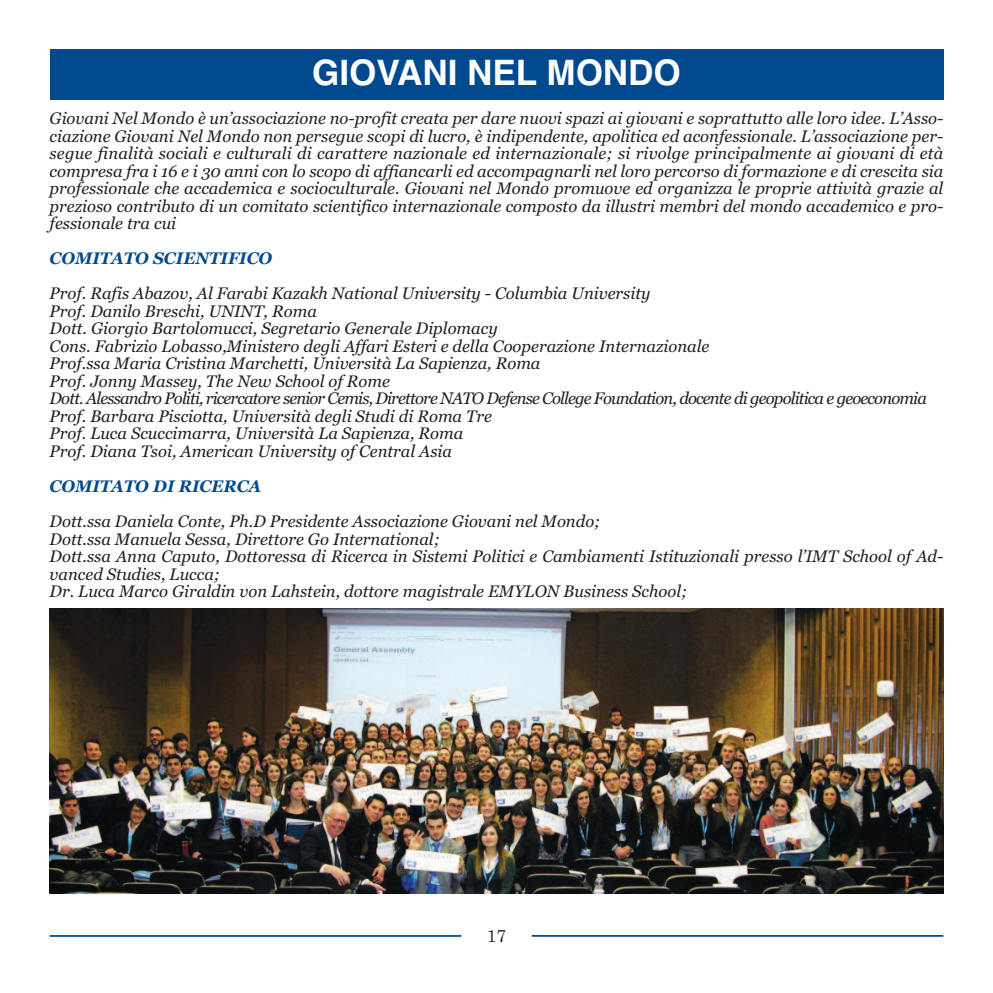
<style>
.page{position:relative;width:993px;height:993px;background:#fff}
.page>*{position:absolute;margin:0;border:0;box-sizing:border-box;transform-origin:0 0}
.t1{font:700 35px "Helvetica";color:#fff}
.t2{font:17.5px "Century";color:#231f20}
.t3{font:italic 16.62px/17.5px "Georgia";color:#231f20}
.t4{font:italic 700 16.62px "Georgia";color:#01498e}
</style>
<div class="page">
<hr style="left:50px;top:934px;width:411px;height:2px;background:#01498e">
<hr style="left:531px;top:934px;width:412px;height:2px;background:#01498e">
<div style="left:50px;top:50px;width:893px;height:50px;background:#01498e"></div>
<img style="left:50px;top:608px;width:893px;height:285px">
<h1 class="t1" style="left:312px;top:52px;width:370px">GIOVANI NEL MONDO</h1>
<p class="t3" style="left:50px;top:110px;width:894px;text-align:justify">Giovani Nel Mondo è un’associazione no-profit creata per dare nuovi spazi ai giovani e soprattutto alle loro idee. L’Asso&shy;ciazione Giovani Nel Mondo non persegue scopi di lucro, è indipendente, apolitica ed aconfessionale. L’associazione per&shy;segue finalità sociali e culturali di carattere nazionale ed internazionale; si rivolge principalmente ai giovani di età compresa fra i 16 e i 30 anni con lo scopo di affiancarli ed accompagnarli nel loro percorso di formazione e di crescita sia professionale che accademica e socioculturale. Giovani nel Mondo promuove ed organizza le proprie attività grazie al prezioso contributo di un comitato scientifico internazionale composto da illustri membri del mondo accademico e pro&shy;fessionale tra cui</p>
<p class="t4" style="left:50px;top:249px;width:224px">COMITATO SCIENTIFICO</p>
<p class="t3" style="left:50px;top:285px;width:878px">Prof. Rafis Abazov, Al Farabi Kazakh National University - Columbia University<br>Prof. Danilo Breschi, UNINT, Roma<br>Dott. Giorgio Bartolomucci, Segretario Generale Diplomacy<br>Cons. Fabrizio Lobasso,Ministero degli Affari Esteri e della Cooperazione Internazionale<br>Prof.ssa Maria Cristina Marchetti, Università La Sapienza, Roma<br>Prof. Jonny Massey, The New School of Rome<br>Dott. Alessandro Politi, ricercatore senior Cemis, Direttore NATO Defense College Foundation, docente di geopolitica e geoeconomia Prof. Barbara Pisciotta, Università degli Studi di Roma Tre<br>Prof. Luca Scuccimarra, Università La Sapienza, Roma<br>Prof. Diana Tsoi, American University of Central Asia</p>
<p class="t4" style="left:50px;top:476px;width:213px">COMITATO DI RICERCA</p>
<p class="t3" style="left:50px;top:512px;width:894px">Dott.ssa Daniela Conte, Ph.D Presidente Associazione Giovani nel Mondo;<br>Dott.ssa Manuela Sessa, Direttore Go International;<br>Dott.ssa Anna Caputo, Dottoressa di Ricerca in Sistemi Politici e Cambiamenti Istituzionali presso l’IMT School of Ad&shy;vanced Studies, Lucca;<br>Dr. Luca Marco Giraldin von Lahstein, dottore magistrale EMYLON Business School;</p>
<p class="t2" style="left:486px;top:925px;width:21px">17</p>
</div>
